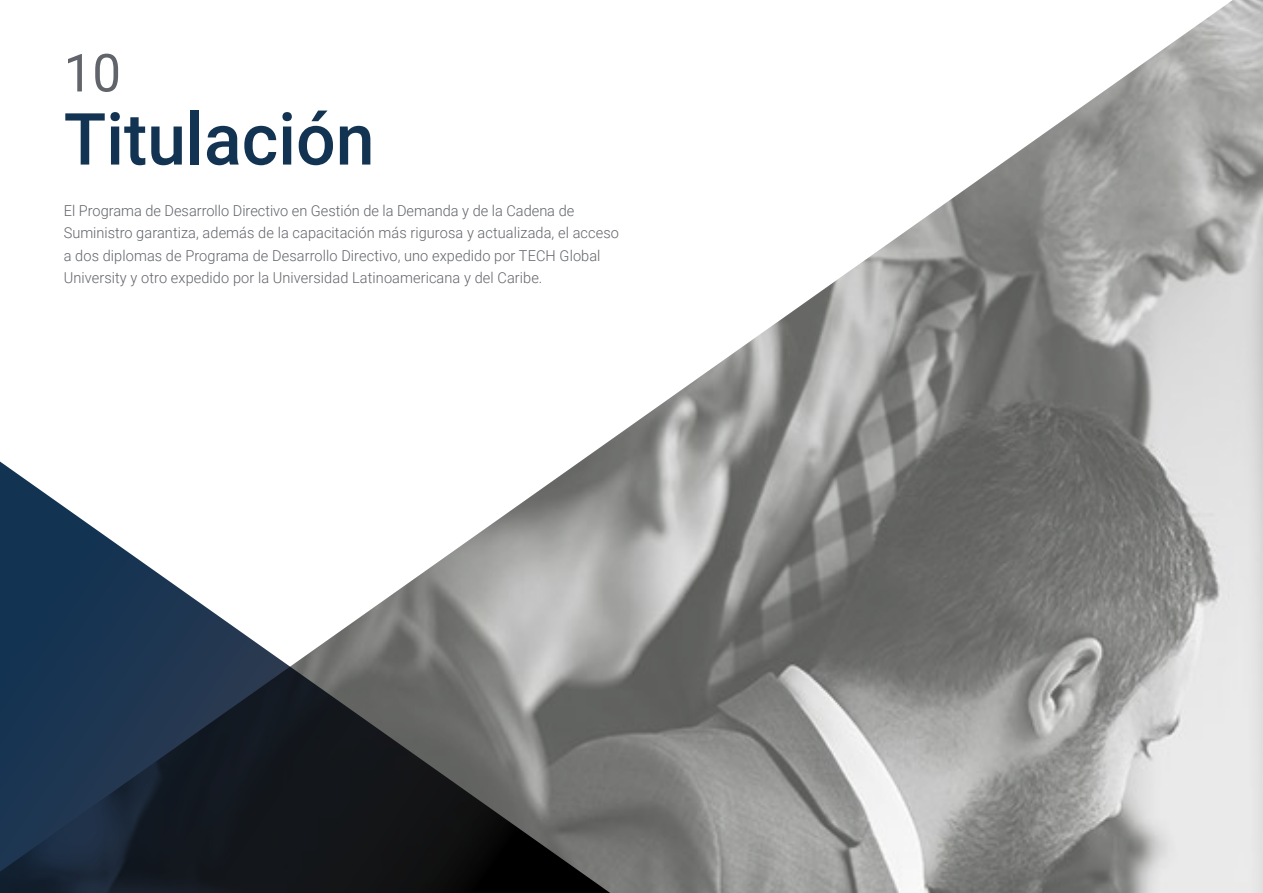
<style>
.page{position:relative;width:1263px;height:893px;background:#fff}
.page>*{position:absolute;margin:0;border:0;box-sizing:border-box;transform-origin:0 0}
.t1{font:500 72px "Roboto";color:#123352}
.t2{font:52.5px "Roboto";color:#61646a}
.t3{font:300 15px/22.5px "Roboto";letter-spacing:.005em;color:#61646a}
</style>
<div class="page">
<img style="left:602px;top:0;width:661px;height:893px">
<svg style="left:0;top:446px;width:640px;height:447px"></svg>
<h2 class="t2" style="left:64px;top:36px;width:59px">10</h2>
<h1 class="t1" style="left:64px;top:89px;width:312px">Titulación</h1>
<p class="t3" style="left:64px;top:199px;width:557px">El Programa de Desarrollo Directivo en Gestión de la Demanda y de la Cadena de Suministro garantiza, además de la capacitación más rigurosa y actualizada, el acceso a dos diplomas de Programa de Desarrollo Directivo, uno expedido por TECH Global University y otro expedido por la Universidad Latinoamericana y del Caribe.</p>
</div>
